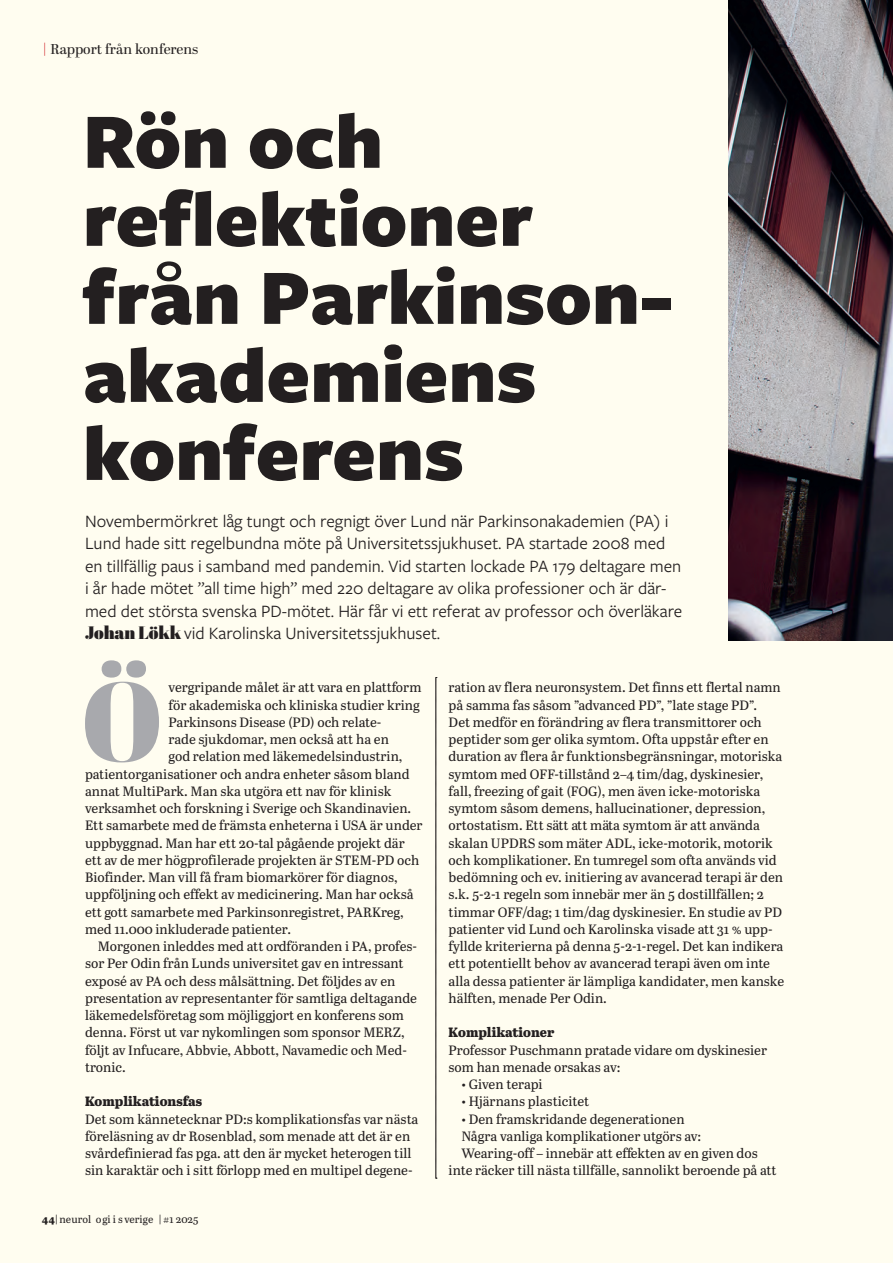
<style>
.page{position:relative;width:893px;height:1263px;background:#fffdf0}
.page>*{position:absolute;margin:0;border:0;box-sizing:border-box;transform-origin:0 0}
.t1{font:900 112.05px "Abril Display";color:#a8a9ad}
.t2{font:900 81.3px/78px "Freight Sans Pro";color:#231f20}
.t3{font:18px/22.5px "Freight Sans Pro";color:#231f20}
.t4{font:14.25px "Abril Display";color:#231f20}
.t5{font:13.5px/17.2px "Abril Text";color:#231f20}
.t6{font:800 13.5px "Abril Text";color:#231f20}
.t7{font:10.5px "Abril Text";color:#231f20}
.s1{color:#d1232a}
.s2{font-family:"Abril Display";font-weight:900}
.s3{font-weight:800}
</style>
<div class="page">
<svg style="left:436px;top:677px;width:1px;height:502px"></svg>
<img style="left:729px;top:0;width:164px;height:640px">
<p class="t4" style="left:43px;top:39px;width:157px"><span class="s1">|</span> Rapport från konferens</p>
<h2 class="t2" style="left:83px;top:99px;width:591px">Rön och reflektioner från Parkinson&shy;akademiens konferens</h2>
<p class="t3" style="left:85px;top:509px;width:599px">Novembermörkret låg tungt och regnigt över Lund när Parkinsonakademien (PA) i Lund hade sitt regelbundna möte på Universitetssjukhuset. PA startade 2008 med en tillfällig paus i samband med pandemin. Vid starten lockade PA 179 deltagare men i år hade mötet ”all time high” med 220 deltagare av olika professioner och är där&shy;med det största svenska PD-mötet. Här får vi ett referat av professor och överläkare <span class="s2">Johan Lökk</span> vid Karolinska Universitetssjukhuset.</p>
<h1 class="t1" style="left:82px;top:642px;width:81px">Ö</h1>
<p class="t5" style="left:169px;top:678px;width:254px">vergripande målet är att vara en plattform</p>
<p class="t5" style="left:169px;top:696px;width:253px">för akademiska och kliniska studier kring</p>
<p class="t5" style="left:169px;top:713px;width:214px">Parkinsons Disease (PD) och relate-</p>
<p class="t5" style="left:169px;top:730px;width:222px">rade sjukdomar, men också att ha en</p>
<p class="t5" style="left:169px;top:747px;width:235px">god relation med läkemedelsindustrin,</p>
<p class="t5" style="left:85px;top:765px;width:326px">patientorganisationer och andra enheter såsom bland</p>
<p class="t5" style="left:85px;top:782px;width:308px">annat MultiPark. Man ska utgöra ett nav för klinisk</p>
<p class="t5" style="left:85px;top:799px;width:328px">verksamhet och forskning i Sverige och Skandinavien.</p>
<p class="t5" style="left:85px;top:816px;width:339px">Ett samarbete med de främsta enheterna i USA är under</p>
<p class="t5" style="left:85px;top:834px;width:321px">uppbyggnad. Man har ett 20-tal pågående projekt där</p>
<p class="t5" style="left:85px;top:851px;width:336px">ett av de mer högprofilerade projekten är STEM-PD och</p>
<p class="t5" style="left:85px;top:868px;width:314px">Biofinder. Man vill få fram biomarkörer för diagnos,</p>
<p class="t5" style="left:85px;top:885px;width:330px">uppföljning och effekt av medicinering. Man har också</p>
<p class="t5" style="left:85px;top:903px;width:320px">ett gott samarbete med Parkinsonregistret, PARKreg,</p>
<p class="t5" style="left:85px;top:920px;width:207px">med 11.000 inkluderade patienter.</p>
<p class="t5" style="left:98px;top:937px;width:321px">Morgonen inleddes med att ordföranden i PA, profes-</p>
<p class="t5" style="left:85px;top:954px;width:320px">sor Per Odin från Lunds universitet gav en intressant</p>
<p class="t5" style="left:85px;top:972px;width:312px">exposé av PA och dess målsättning. Det följdes av en</p>
<p class="t5" style="left:85px;top:989px;width:333px">presentation av representanter för samtliga deltagande</p>
<p class="t5" style="left:85px;top:1006px;width:320px">läkemedelsföretag som möjliggjort en konferens som</p>
<p class="t5" style="left:85px;top:1023px;width:321px">denna. Först ut var nykomlingen som sponsor MERZ,</p>
<p class="t5" style="left:85px;top:1041px;width:323px">följt av Infucare, Abbvie, Abbott, Navamedic och Med-</p>
<p class="t5" style="left:85px;top:1058px;width:42px">tronic.</p>
<p class="t6" style="left:85px;top:1092px;width:119px">Komplikationsfas</p>
<p class="t5" style="left:85px;top:1110px;width:335px">Det som kännetecknar PD:s komplikationsfas var nästa föreläsning av dr Rosenblad, som menade att det är en svårdefinierad fas pga. att den är mycket heterogen till sin karaktär och i sitt förlopp med en multipel degene-</p>
<p class="t5" style="left:449px;top:678px;width:337px">ration av flera neuronsystem. Det finns ett flertal namn på samma fas såsom ”advanced PD”, ”late stage PD”.<br>Det medför en förändring av flera transmittorer och peptider som ger olika symtom. Ofta uppstår efter en duration av flera år funktionsbegränsningar, motoriska symtom med OFF-tillstånd 2–4 tim/dag, dyskinesier, fall, freezing of gait (FOG), men även icke-motoriska symtom såsom demens, hallucinationer, depression, ortostatism. Ett sätt att mäta symtom är att använda skalan UPDRS som mäter ADL, icke-motorik, motorik och komplikationer. En tumregel som ofta används vid bedömning och ev. initiering av avancerad terapi är den s.k. 5-2-1 regeln som innebär mer än 5 dostillfällen; 2 timmar OFF/dag; 1 tim/dag dyskinesier. En studie av PD patienter vid Lund och Karolinska visade att 31 % upp&shy;fyllde kriterierna på denna 5-2-1-regel. Det kan indikera ett potentiellt behov av avancerad terapi även om inte alla dessa patienter är lämpliga kandidater, men kanske hälften, menade Per Odin.</p>
<p class="t6" style="left:449px;top:1023px;width:107px">Komplikationer</p>
<p class="t5" style="left:449px;top:1041px;width:320px">Professor Puschmann pratade vidare om dyskinesier som han menade orsakas av:</p>
<p class="t5" style="left:461px;top:1075px;width:83px">• Given terapi</p>
<p class="t5" style="left:461px;top:1092px;width:129px">• Hjärnans plasticitet</p>
<p class="t5" style="left:461px;top:1110px;width:225px">• Den framskridande degenerationen</p>
<p class="t5" style="left:461px;top:1127px;width:241px">Några vanliga komplikationer utgörs av:</p>
<p class="t5" style="left:461px;top:1144px;width:298px">Wearing-off – innebär att effekten av en given dos</p>
<p class="t5" style="left:449px;top:1161px;width:330px">inte räcker till nästa tillfälle, sannolikt beroende på att</p>
<p class="t7" style="left:43px;top:1212px;width:158px"><span class="s3">44</span>|neurol ogi i s verige | #1 2025</p>
</div>
